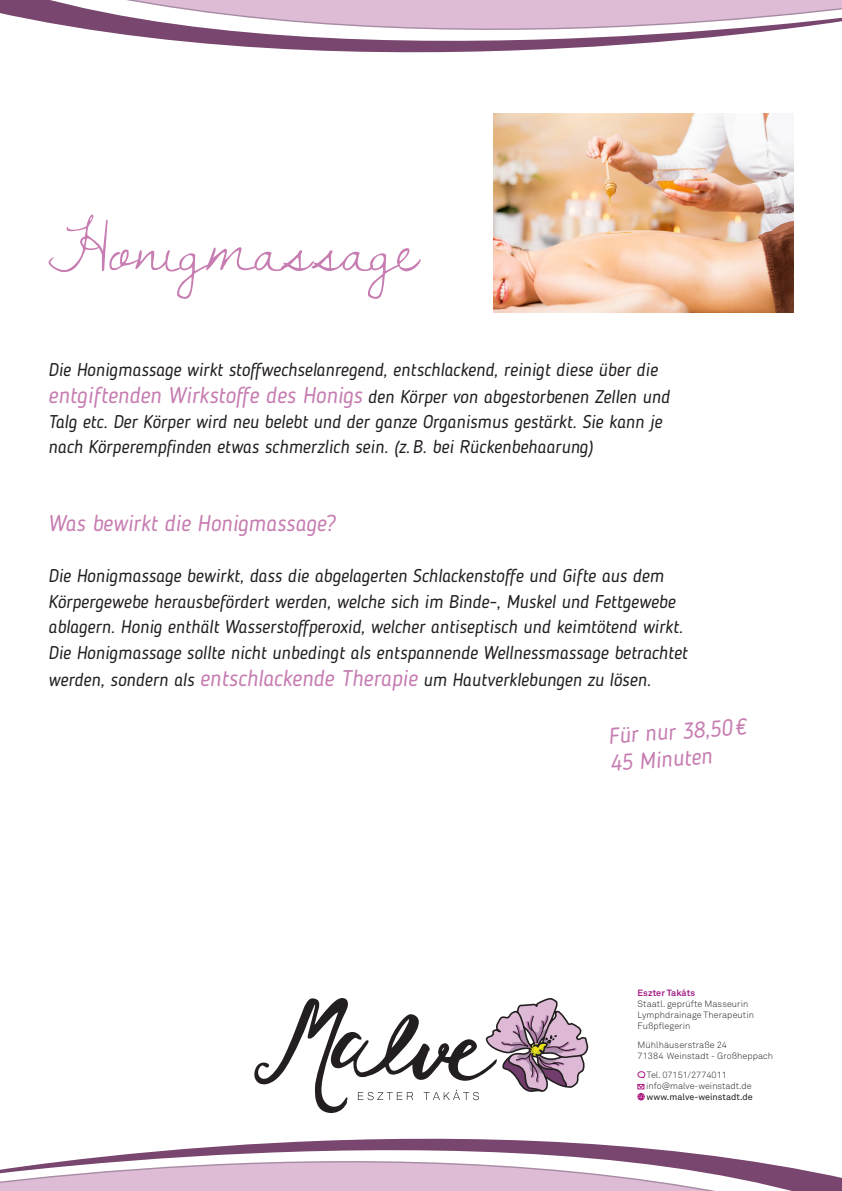
<style>
.page{position:relative;width:842px;height:1191px;background:#fff}
.page>*{position:absolute;margin:0;border:0;box-sizing:border-box;transform-origin:0 0}
.t1{font:70px "Dawningofa New Day";color:#c77db1}
.t2{font:italic 22.6px "Blogger Sans";color:#c77db1}
.t3{font:italic 18.4px/25.4px "Blogger Sans";color:#231f20}
.t4{font:9px/11px "Akkurat Light Pro";letter-spacing:.01em;color:#231f20}
.t5{font:9px "Akkurat Pro";color:#231f20}
.t6{font:700 9px "Akkurat Pro";letter-spacing:.005em;color:#a52188}
.s1{font-size:22.6px;color:#c77db1}
</style>
<div class="page">
<svg style="left:637px;top:1071px;width:8px;height:14px"></svg>
<svg style="left:0;top:1085px;width:842px;height:106px"></svg>
<svg style="left:254px;top:998px;width:334px;height:193px"></svg>
<svg style="left:0;top:0;width:31px;height:20px"></svg>
<svg style="left:31px;top:0;width:811px;height:53px"></svg>
<img style="left:494px;top:113px;width:300px;height:200px">
<p class="t1" style="left:48px;top:191px;width:373px">Honigmassage</p>
<p class="t3" style="left:48px;top:355px;width:623px;line-height:27.1px">Die Honigmassage wirkt stoffwechselanregend, entschlackend, reinigt diese über die <span class="s1">entgiftenden Wirkstoffe des Honigs</span> den Körper von abgestorbenen Zellen und</p>
<p class="t3" style="left:48px;top:409px;width:615px">Talg etc. Der Körper wird neu belebt und der ganze Organismus gestärkt. Sie kann je nach Körperempfinden etwas schmerzlich sein. (z.B. bei Rückenbehaarung)</p>
<p class="t2" style="left:48px;top:510px;width:288px">Was bewirkt die Honigmassage?</p>
<p class="t3" style="left:48px;top:563px;width:641px">Die Honigmassage bewirkt, dass die abgelagerten Schlackenstoffe und Gifte aus dem Körpergewebe herausbefördert werden, welche sich im Binde-, Muskel und Fettgewebe ablagern. Honig enthält Wasserstoffperoxid, welcher antiseptisch und keimtötend wirkt.<br>Die Honigmassage sollte nicht unbedingt als entspannende Wellnessmassage betrachtet</p>
<p class="t3" style="left:48px;top:666px;width:604px">werden, sondern als <span class="s1">entschlackende Therapie</span> um Hautverklebungen zu lösen.</p>
<p class="t2" style="left:607px;top:722px;width:140px;rotate:-4deg">Für nur 38,50€</p>
<p class="t2" style="left:609px;top:749px;width:104px;rotate:-4deg">45 Minuten</p>
<p class="t6" style="left:637px;top:987px;width:59px">Eszter Takáts</p>
<p class="t4" style="left:637px;top:998px;width:118px">Staatl. geprüfte Masseurin<br>Lymphdrainage Therapeutin<br>Fußpflegerin</p>
<p class="t4" style="left:637px;top:1039px;width:137px">Mühlhäuserstraße 24<br>71384 Weinstadt - Großheppach</p>
<p class="t4" style="left:646px;top:1069px;width:107px">Tel. 07151/2774011 info@malve-weinstadt.de</p>
<p class="t5" style="left:646px;top:1091px;width:108px">www.malve-weinstadt.de</p>
</div>
